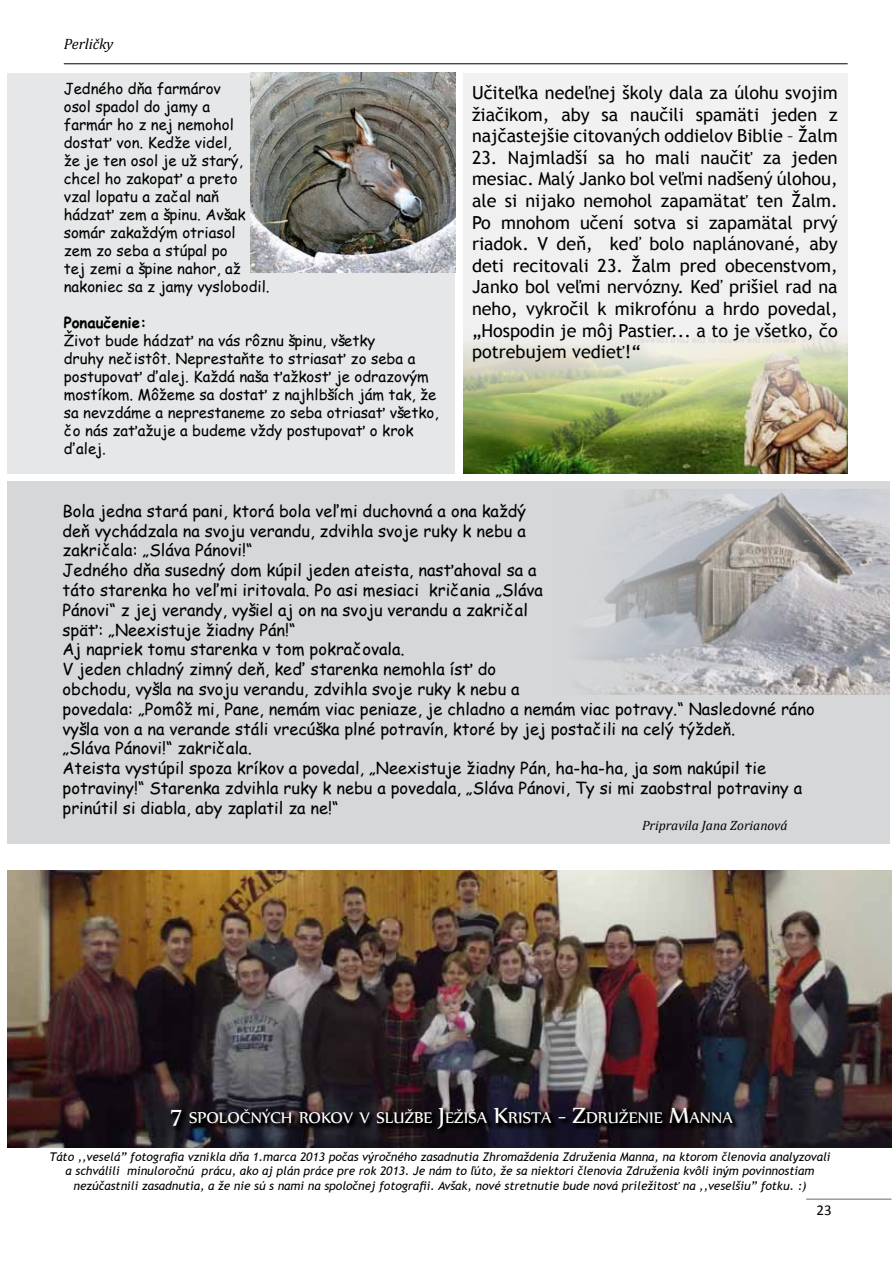
<style>
.page{position:relative;width:893px;height:1263px;background:#fff}
.page>*{position:absolute;margin:0;border:0;box-sizing:border-box;transform-origin:0 0}
.t1{font:18.9px "Nyala";color:#fff}
.t2{font:18px/21.6px "Trebuchet MS";color:#000;text-align:justify}
.t3{font:16.5px/19.8px "Comic Sans MS";color:#000}
.t4{font:15px/18px "Comic Sans MS";color:#000}
.t5{font:700 15px "Comic Sans MS";color:#000}
.t6{font:italic 15px "Cambria";color:#000}
.t7{font:15px "Calibri";color:#000}
.t8{font:italic 13.5px "Cambria";color:#000}
.t9{font:italic 12px/14.4px "Trebuchet MS";color:#000;text-align:center}
.s1{font-size:27px}
</style>
<div class="page">
<hr style="left:806px;top:1198px;width:85px;height:2px;background:#999b9e">
<div style="left:7px;top:481px;width:883px;height:363px;background:#d5d7d8"></div>
<div style="left:464px;top:73px;width:384px;height:400px;background:#f1f1f2"></div>
<img style="left:464px;top:335px;width:384px;height:138px">
<div style="left:7px;top:73px;width:448px;height:400px;background:#e6e7e8"></div>
<img style="left:7px;top:870px;width:884px;height:278px">
<img style="left:251px;top:73px;width:204px;height:199px">
<hr style="left:64px;top:63px;width:784px;height:1px;background:#000">
<img style="left:587px;top:490px;width:303px;height:204px">
<svg style="left:168px;top:1105px;width:571px;height:30px;background:#16131b"></svg>
<p class="t6" style="left:64px;top:34px;width:51px">Perličky</p>
<p class="t4" style="left:64px;top:79px;width:207px">Jedného dňa farmárov<br>osol spadol do jamy a<br>farmár ho z nej nemohol dostať von. Kedže videl,<br>že je ten osol je už starý, chcel ho zakopať a preto<br>vzal lopatu a začal naň hádzať zem a špinu. Avšak somár zakaždým otriasol<br>zem zo seba a stúpal po<br>tej zemi a špine nahor, až nakoniec sa z jamy vyslobodil.</p>
<p class="t5" style="left:64px;top:312px;width:84px">Ponaučenie:</p>
<p class="t4" style="left:64px;top:331px;width:376px">Život bude hádzať na vás rôznu špinu, všetky<br>druhy nečistôt. Neprestaňte to striasať zo seba a postupovať ďalej. Každá naša ťažkosť je odrazovým mostíkom. Môžeme sa dostať z najhlbších jám tak, že sa nevzdáme a neprestaneme zo seba otriasať všetko, čo nás zaťažuje a budeme vždy postupovať o krok ďalej.</p>
<p class="t2" style="left:472px;top:82px;width:367px">Učiteľka nedeľnej školy dala za úlohu svojim žiačikom, aby sa naučili spamäti jeden z najčastejšie citovaných oddielov Biblie – Žalm</p>
<p class="t2" style="left:472px;top:147px;width:367px">23. Najmladší sa ho mali naučiť za jeden mesiac. Malý Janko bol veľmi nadšený úlohou, ale si nijako nemohol zapamätať ten Žalm.<br>Po mnohom učení sotva si zapamätal prvý riadok. V deň, keď bolo naplánované, aby deti recitovali 23. Žalm pred obecenstvom, Janko bol veľmi nervózny. Keď prišiel rad na neho, vykročil k mikrofónu a hrdo povedal, „Hospodin je môj Pastier... a to je všetko, čo potrebujem vedieť!“</p>
<p class="t3" style="left:63px;top:500px;width:754px">Bola jedna stará pani, ktorá bola veľmi duchovná a ona každý<br>deň vychádzala na svoju verandu, zdvihla svoje ruky k nebu a<br>zakričala: „Sláva Pánovi!“<br>Jedného dňa susedný dom kúpil jeden ateista, nasťahoval sa a<br>táto starenka ho veľmi iritovala. Po asi mesiaci kričania „Sláva<br>Pánovi“ z jej verandy, vyšiel aj on na svoju verandu a zakričal<br>späť: „Neexistuje žiadny Pán!“<br>Aj napriek tomu starenka v tom pokračovala.<br>V jeden chladný zimný deň, keď starenka nemohla ísť do<br>obchodu, vyšla na svoju verandu, zdvihla svoje ruky k nebu a<br>povedala: „Pomôž mi, Pane, nemám viac peniaze, je chladno a nemám viac potravy.“ Nasledovné ráno vyšla von a na verande stáli vrecúška plné potravín, ktoré by jej postačili na celý týždeň.<br>„Sláva Pánovi!“ zakričala.<br>Ateista vystúpil spoza kríkov a povedal, „Neexistuje žiadny Pán, ha-ha-ha, ja som nakúpil tie potraviny!“ Starenka zdvihla ruky k nebu a povedala, „Sláva Pánovi, Ty si mi zaobstral potraviny a prinútil si diabla, aby zaplatil za ne!“</p>
<p class="t8" style="left:642px;top:815px;width:147px">Pripravila Jana Zorianová</p>
<p class="t1" style="left:171px;top:1106px;width:564px"><span class="s1">7</span> SPOLOČNÝCH ROKOV V SLUŽBE <span class="s1">J</span>EŽIŠA <span class="s1">K</span>RISTA <span class="s1">- Z</span>DRUŽENIE <span class="s1">M</span>ANNA</p>
<p class="t9" style="left:49px;top:1149px;width:783px">Táto ,,veselá” fotografia vznikla dňa 1.marca 2013 počas výročného zasadnutia Zhromaždenia Združenia Manna, na ktorom členovia analyzovali a schválili minuloročnú prácu, ako aj plán práce pre rok 2013. Je nám to ľúto, že sa niektorí členovia Združenia kvôli iným povinnostiam nezúčastnili zasadnutia, a že nie sú s nami na spoločnej fotografii. Avšak, nové stretnutie bude nová príležitosť na ,,veselšiu” fotku. :)</p>
<p class="t7" style="left:816px;top:1200px;width:17px">23</p>
</div>
